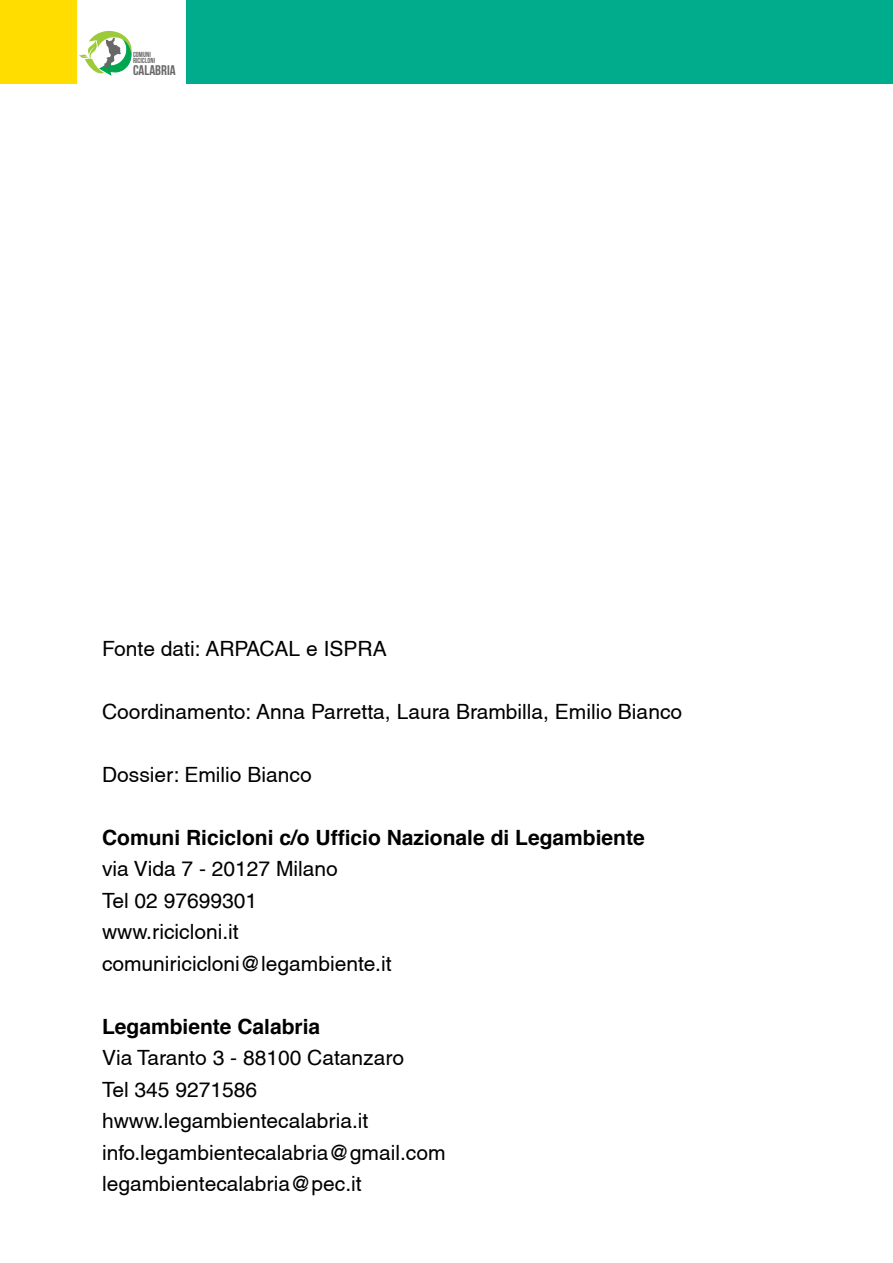
<style>
.page{position:relative;width:893px;height:1263px;background:#fff}
.page>*{position:absolute;margin:0;border:0;box-sizing:border-box;transform-origin:0 0}
.t1{font:21px/31.5px "Helvetica";color:#000}
.t2{font:700 21px "Helvetica";color:#000}
.t3{font:700 13.95px "Bebas Neue";color:#686868;scale:1.04 1}
.t4{font:700 7.35px/6.1px "Bebas Neue";color:#686868;scale:1.04 1}
</style>
<div class="page">
<svg style="left:79px;top:30px;width:53px;height:45px"></svg>
<div style="left:187px;top:0;width:706px;height:84px;background:#00ac8b"></div>
<div style="left:0;top:0;width:77px;height:84px;background:#fd0"></div>
<p class="t4" style="left:133px;top:51px;width:23px">COMUNI<br>RICICLONI</p>
<p class="t3" style="left:133px;top:63px;width:43px">CALABRIA</p>
<p class="t1" style="left:102px;top:632px;width:286px">Fonte dati: ARPACAL e ISPRA</p>
<p class="t1" style="left:102px;top:695px;width:582px">Coordinamento: Anna Parretta, Laura Brambilla, Emilio Bianco</p>
<p class="t1" style="left:102px;top:758px;width:211px">Dossier: Emilio Bianco</p>
<p class="t2" style="left:102px;top:820px;width:544px">Comuni Ricicloni c/o Ufficio Nazionale di Legambiente</p>
<p class="t1" style="left:102px;top:853px;width:291px">via Vida 7 - 20127 Milano<br>Tel 02 97699301 www.ricicloni.it comuniricicloni@legambiente.it</p>
<p class="t2" style="left:102px;top:1009px;width:220px">Legambiente Calabria</p>
<p class="t1" style="left:102px;top:1042px;width:345px">Via Taranto 3 - 88100 Catanzaro<br>Tel 345 9271586 hwww.legambientecalabria.it info.legambientecalabria@gmail.com legambientecalabria@pec.it</p>
</div>
